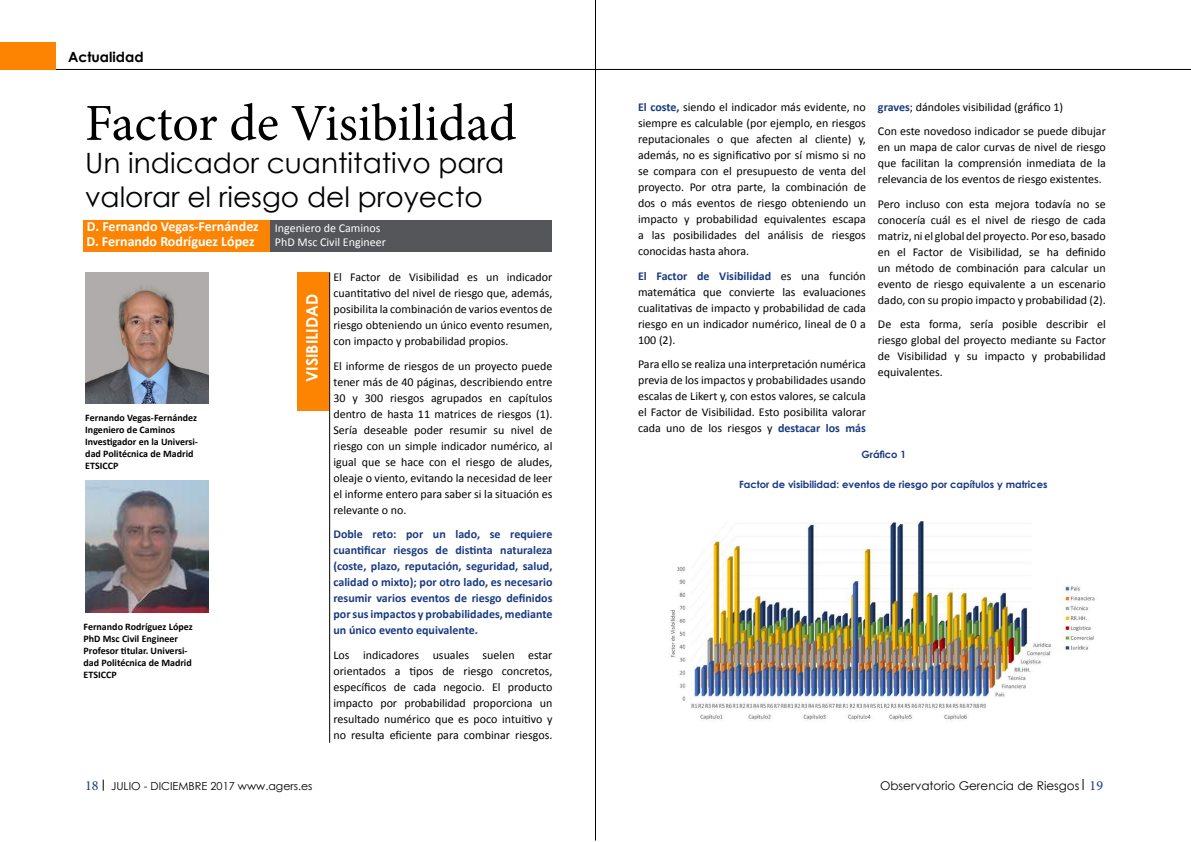
<style>
.page{position:relative;width:1191px;height:842px;background:#fff}
.page>*{position:absolute;margin:0;border:0;box-sizing:border-box;transform-origin:0 0}
.t1{font:52px "Minion Pro";color:#000}
.t2{font:28px/33.6px "Century Gothic";color:#000}
.t3{font:700 16px "Century Gothic";color:#fff}
.t4{font:700 14px "Calibri";color:#fff}
.t5{font:700 14px "Century Gothic";color:#000}
.t6{font:12px/16px "Calibri";color:#000;text-align:justify}
.t7{font:700 12px/16px "Calibri";color:#1a3b81;text-align:justify}
.t8{font:12px "Century Gothic";color:#000}
.t9{font:12px "Calibri";color:#fff}
.t10{font:11px "Century Gothic";color:#000}
.t11{font:700 10px/12px "Calibri";color:#000}
.t12{font:700 10px "Century Gothic";color:#1a3b81}
.s1{font-weight:400;font-size:12px}
.s2{font-weight:700;color:#1a3b81}
.s3{font-family:"Minion Pro";font-size:14px;color:#1a3b81}
</style>
<div class="page">
<hr style="left:595px;top:69px;width:596px;height:1px;background:#000">
<hr style="left:0;top:69px;width:595px;height:1px;background:#000">
<hr style="left:595px;top:0;width:1px;height:840px;background:#000">
<div style="left:0;top:42px;width:55px;height:28px;background:#fc8402"></div>
<div style="left:270px;top:220px;width:281px;height:32px;background:#55565a"></div>
<div style="left:84px;top:220px;width:186px;height:32px;background:#fc8402"></div>
<div style="left:297px;top:272px;width:32px;height:139px;background:#fc8402"></div>
<hr style="left:329px;top:272px;width:1px;height:471px;background:#000">
<img style="left:86px;top:272px;width:122px;height:132px">
<img style="left:670px;top:522px;width:425px;height:199px">
<img style="left:86px;top:481px;width:122px;height:132px">
<p class="t5" style="left:68px;top:46px;width:77px">Actualidad</p>
<h1 class="t1" style="left:85px;top:88px;width:433px">Factor de Visibilidad</h1>
<h2 class="t2" style="left:85px;top:146px;width:421px">Un indicador cuantitativo para valorar el riesgo del proyecto</h2>
<p class="t4" style="left:87px;top:217px;width:295px">D. Fernando Vegas-Fernández <span class="s1">Ingeniero de Caminos</span></p>
<p class="t6" style="left:333px;top:269px;width:220px">El Factor de Visibilidad es un indicador cuantitativo del nivel de riesgo que, además, posibilita la combinación de varios eventos de riesgo obteniendo un único evento resumen, con impacto y probabilidad propios.</p>
<p class="t6" style="left:333px;top:358px;width:220px">El informe de riesgos de un proyecto puede tener más de 40 páginas, describiendo entre 30 y 300 riesgos agrupados en capítulos dentro de hasta 11 matrices de riesgos (1).<br>Sería deseable poder resumir su nivel de riesgo con un simple indicador numérico, al igual que se hace con el riesgo de aludes, oleaje o viento, evitando la necesidad de leer el informe entero para saber si la situación es relevante o no.</p>
<p class="t7" style="left:333px;top:526px;width:220px">Doble reto: por un lado, se requiere cuantificar riesgos de distinta naturaleza (coste, plazo, reputación, seguridad, salud, calidad o mixto); por otro lado, es necesario resumir varios eventos de riesgo definidos por sus impactos y probabilidades, mediante un único evento equivalente.</p>
<p class="t6" style="left:333px;top:647px;width:220px">Los indicadores usuales suelen estar orientados a tipos de riesgo concretos, específicos de cada negocio. El producto impacto por probabilidad proporciona un resultado numérico que es poco intuitivo y no resulta eficiente para combinar riesgos.</p>
<p class="t4" style="left:86px;top:232px;width:170px">D. Fernando Rodríguez López</p>
<p class="t9" style="left:275px;top:235px;width:113px">PhD Msc Civil Engineer</p>
<h3 class="t3" style="left:300px;top:382px;width:90px;rotate:-90deg">VISIBILIDAD</h3>
<p class="t11" style="left:85px;top:412px;width:114px">Fernando Vegas-Fernández<br>Ingeniero de Caminos<br>Investigador en la Universi&shy;dad Politécnica de Madrid<br>ETSICCP</p>
<p class="t11" style="left:84px;top:621px;width:111px">Fernando Rodríguez López<br>PhD Msc Civil Engineer<br>Profesor titular. Universi&shy;dad Politécnica de Madrid<br>ETSICCP</p>
<p class="t6" style="left:638px;top:99px;width:229px"><span class="s2">El coste,</span> siendo el indicador más evidente, no siempre es calculable (por ejemplo, en riesgos reputacionales o que afecten al cliente) y, además, no es significativo por sí mismo si no se compara con el presupuesto de venta del proyecto. Por otra parte, la combinación de dos o más eventos de riesgo obteniendo un impacto y probabilidad equivalentes escapa a las posibilidades del análisis de riesgos conocidas hasta ahora.</p>
<p class="t6" style="left:638px;top:268px;width:229px"><span class="s2">El Factor de Visibilidad</span> es una función matemática que convierte las evaluaciones cualitativas de impacto y probabilidad de cada riesgo en un indicador numérico, lineal de 0 a 100 (2).</p>
<p class="t6" style="left:638px;top:356px;width:229px">Para ello se realiza una interpretación numérica previa de los impactos y probabilidades usando escalas de Likert y, con estos valores, se calcula el Factor de Visibilidad. Esto posibilita valorar cada uno de los riesgos y <span class="s2">destacar los más</span></p>
<p class="t6" style="left:878px;top:95px;width:229px;line-height:24.5px"><span class="s2">graves</span>; dándoles visibilidad (gráfico 1)<br>Con este novedoso indicador se puede dibujar</p>
<p class="t6" style="left:878px;top:140px;width:229px">en un mapa de calor curvas de nivel de riesgo que facilitan la comprensión inmediata de la relevancia de los eventos de riesgo existentes.</p>
<p class="t6" style="left:878px;top:196px;width:229px">Pero incluso con esta mejora todavía no se conocería cuál es el nivel de riesgo de cada matriz, ni el global del proyecto. Por eso, basado en el Factor de Visibilidad, se ha definido un método de combinación para calcular un evento de riesgo equivalente a un escenario dado, con su propio impacto y probabilidad (2).</p>
<p class="t6" style="left:878px;top:317px;width:229px">De esta forma, sería posible describir el riesgo global del proyecto mediante su Factor de Visibilidad y su impacto y probabilidad equivalentes.</p>
<p class="t12" style="left:861px;top:447px;width:46px">Gráfico 1</p>
<p class="t12" style="left:739px;top:477px;width:310px">Factor de visibilidad: eventos de riesgo por capítulos y matrices</p>
<p class="t10" style="left:85px;top:778px;width:229px"><span class="s3">18</span> JULIO - DICIEMBRE 2017 www.agers.es</p>
<p class="t8" style="left:880px;top:777px;width:224px">Observatorio Gerencia de Riesgos <span class="s3">19</span></p>
</div>
